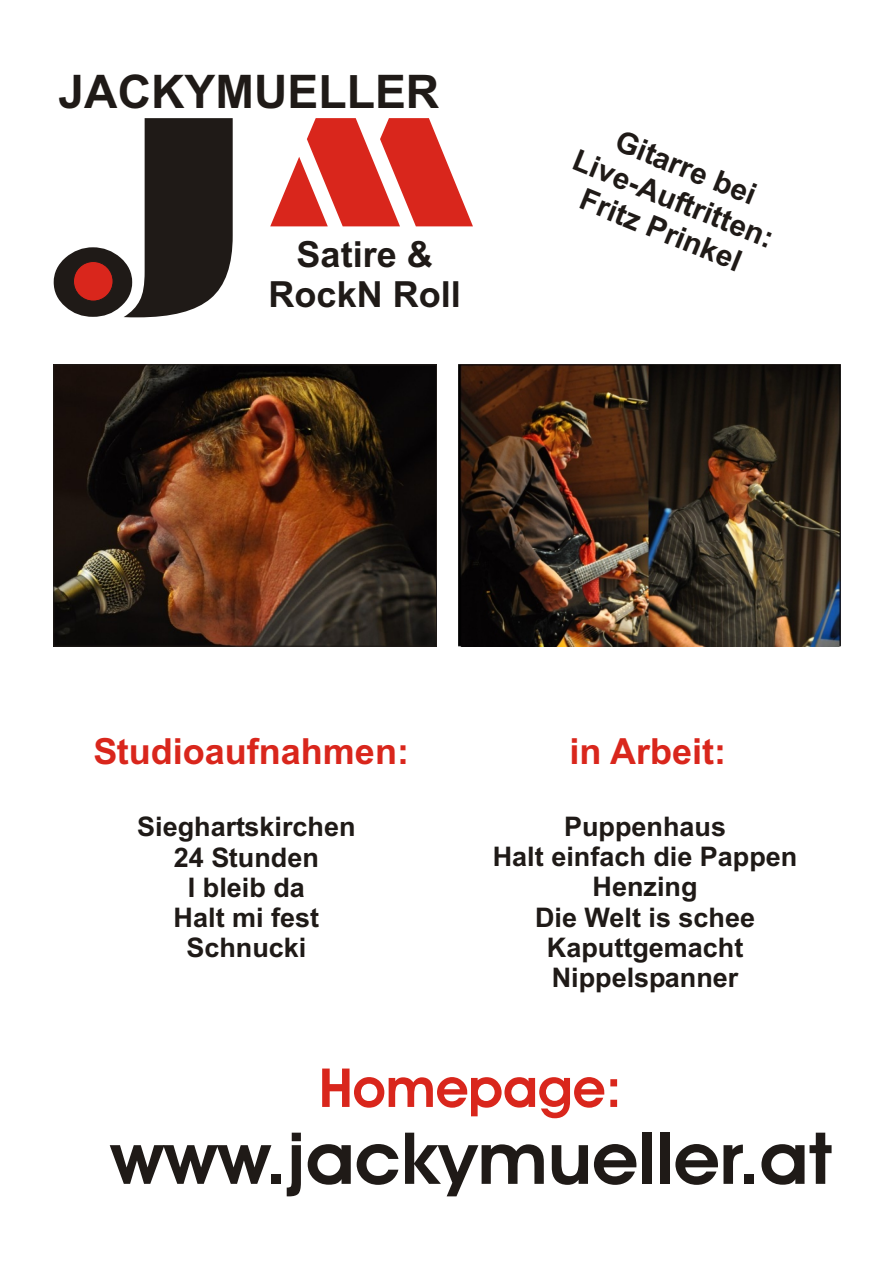
<style>
.page{position:relative;width:894px;height:1263px;background:#fff}
.page>*{position:absolute;margin:0;border:0;box-sizing:border-box;transform-origin:0 0}
.t1{font:274.8px "Futura Black BT";color:#1f1a17;scale:1.25 1}
.t2{font:700 72px "Avant Garde Bk BT";color:#1f1a17;scale:1.05 1}
.t3{font:700 54px "Avant Garde Bk BT";color:#d9261c}
.t4{font:700 46.35px "Arial";color:#1f1a17}
.t5{font:700 36px "Arial";color:#d9261c}
.t6{font:700 36px/40.2px "Arial";color:#1f1a17;text-align:center}
.t7{font:700 30px "Arial";color:#1f1a17}
.t8{font:700 27px/30.2px "Arial";color:#1f1a17;text-align:center}
</style>
<div class="page">
<img style="left:56px;top:367px;width:379px;height:277px">
<div style="left:54px;top:365px;width:383px;height:281px;border:1px solid #1f1a17"></div>
<img style="left:458px;top:365px;width:383px;height:281px">
<div style="left:73px;top:261px;width:40px;height:40px;background:#d9261c;border:1px solid #1f1a17;border-radius:50%"></div>
<h3 class="t4" style="left:58px;top:74px;width:382px">JACKYMUELLER</h3>
<h1 class="t1" style="left:52px;top:108px;width:335px">J<sup>M</sup></h1>
<h3 class="t6" style="left:269px;top:237px;width:194px">Satire &amp;<br>RockN Roll</h3>
<p class="t7" style="left:621px;top:129px;width:151px;rotate:22deg">Gi arre bei</p>
<p class="t7" style="left:578px;top:148px;width:216px;rotate:22deg">Live-Auftritten:</p>
<p class="t7" style="left:586px;top:187px;width:173px;rotate:22deg">Fritz Prinkel</p>
<h3 class="t5" style="left:94px;top:738px;width:317px">Studioaufnahmen:</h3>
<p class="t8" style="left:137px;top:814px;width:220px">Sieghartskirchen<br>24 Stunden<br>I bleib da<br>Halt mi fest<br>Schnucki</p>
<h3 class="t5" style="left:569px;top:738px;width:158px">in Arbeit:</h3>
<p class="t8" style="left:493px;top:814px;width:306px">Puppenhaus<br>Halt einfach die Pappen<br>Henzing<br>Die Welt is schee<br>Kaputtgemacht<br>Nippelspanner</p>
<h3 class="t3" style="left:319px;top:1066px;width:305px">Homepage:</h3>
<h2 class="t2" style="left:110px;top:1129px;width:689px">www.jackymueller.at</h2>
</div>
